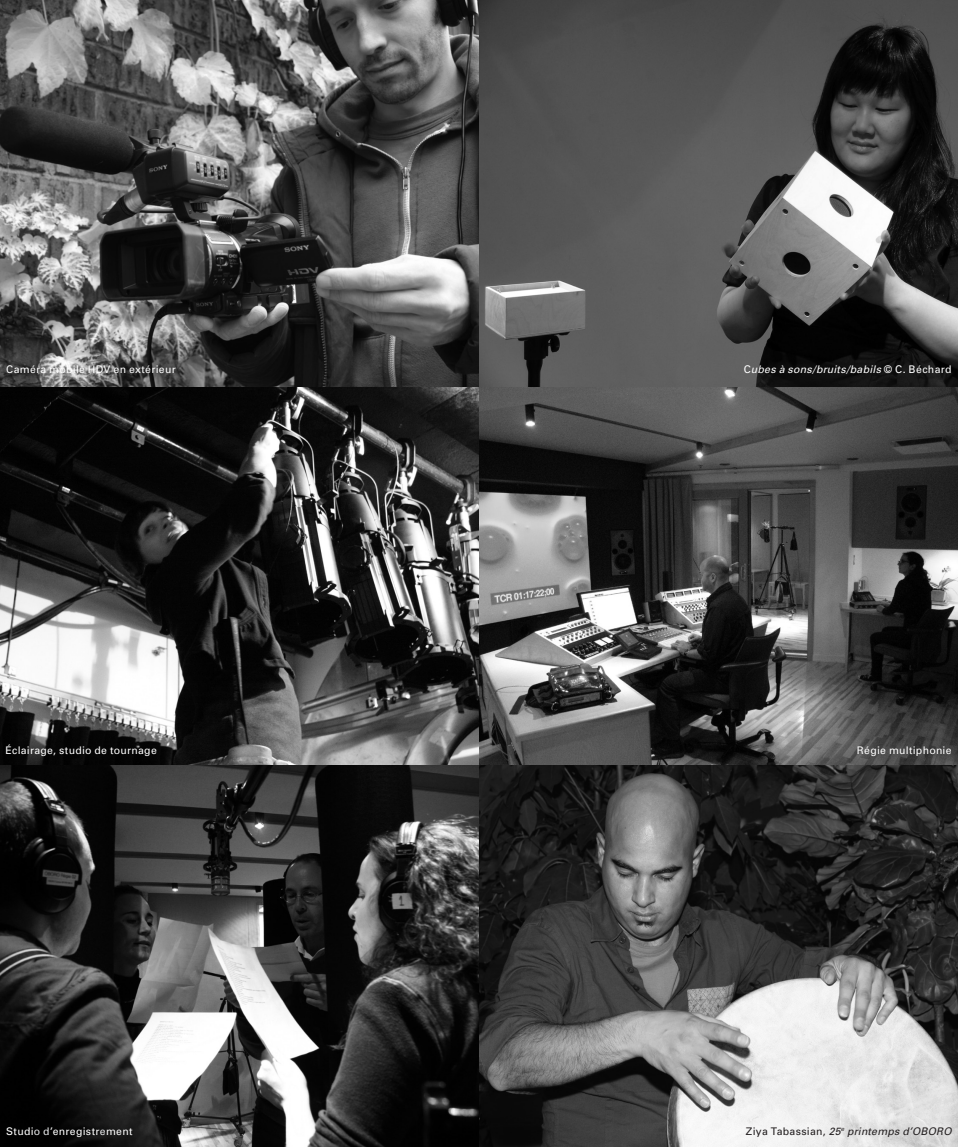
<style>
.page{position:relative;width:958px;height:1147px;background:#fff}
.page>*{position:absolute;margin:0;border:0;box-sizing:border-box;transform-origin:0 0}
.t1{font:10.5px "Univers";letter-spacing:.025em;color:#fff}
.t2{font:italic 10.5px "Univers";letter-spacing:.025em;color:#fff}
.t3{font:italic 10.5px "Univers";letter-spacing:.02em;color:#231f20}
.s1{font-style:normal}
.s2{color:#e6e7e9}
</style>
<div class="page">
<img style="left:479px;top:386px;width:479px;height:380px">
<img style="left:0;top:386px;width:479px;height:761px">
<img style="left:0;top:0;width:958px;height:386px">
<img style="left:479px;top:766px;width:479px;height:381px">
<p class="t1" style="left:6px;top:363px;width:171px">Caméra mobile HDV en extérieur</p>
<p class="t2" style="left:743px;top:363px;width:209px"><span class="s1">C</span>ubes à sons/bruits/babils <span class="s1">© C. Béchard</span></p>
<p class="t1" style="left:5px;top:744px;width:153px">Éclairage, studio de tournage</p>
<p class="t1" style="left:857px;top:743px;width:96px">Régie multiphonie</p>
<p class="t1" style="left:6px;top:1124px;width:128px">Studi<span class="s2">o d</span>’enregistr<span class="s2">e</span>ment</p>
<p class="t3" style="left:746px;top:1124px;width:207px"><span class="s1">Ziya Tabassian,</span> 25<sup>e</sup> printemps d’OBORO</p>
</div>
